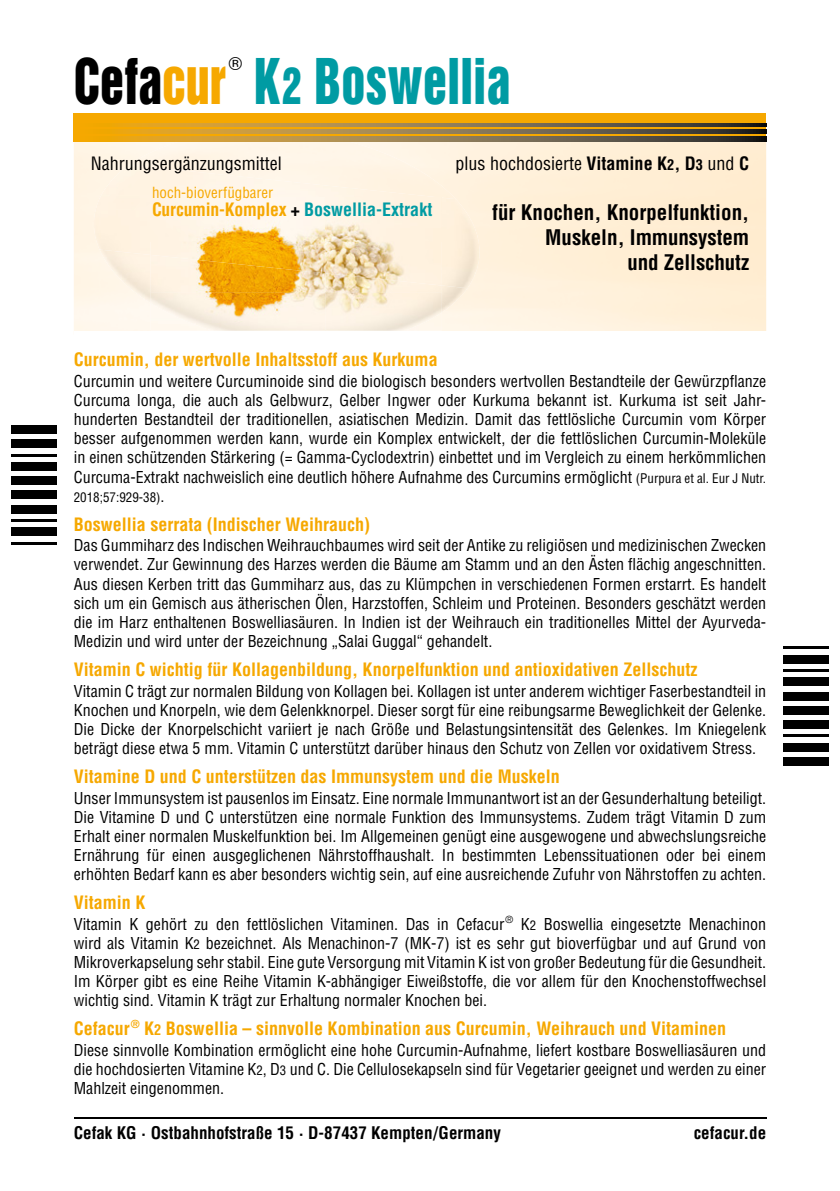
<style>
.page{position:relative;width:840px;height:1191px;background:#fff}
.page>*{position:absolute;margin:0;border:0;box-sizing:border-box;transform-origin:0 0}
.t1{font:57.6px "Helvetica Inserat";letter-spacing:.005em;color:#009ba3;scale:.83 1}
.t2{font:57.6px "Helvetica Inserat";color:#000;scale:.83 1}
.t3{font:700 condensed 21px/25.2px "Helvetica";color:#000;text-align:right}
.t4{font:700 condensed 18px "Helvetica";color:#f6a800}
.t5{font:condensed 18px "Helvetica";color:#000}
.t6{font:700 condensed 18px "Helvetica";color:#009ba3}
.t7{font:18px "Helvetica";color:#000}
.t8{font:700 condensed 17px "Helvetica";color:#000}
.t9{font:condensed 16px/19.2px "Helvetica";color:#000;text-align:justify}
.t10{font:condensed 15px "Helvetica";color:#f6a800}
.t11{font:condensed 13px "Helvetica";color:#000}
.s1{color:#f6a800}
.s2{font-size:46px}
.s3{font-weight:700}
.s4{font-weight:700;font-size:14.4px}
.s5{color:#000}
.s6{font-size:13px}
.s7{font-size:16px}
.s8{font-size:12.8px}
.s9{font-size:14.4px}
</style>
<div class="page">
<hr style="left:74px;top:1117px;width:691px;height:1px;background:#000">
<div style="left:11px;top:425px;width:46px;height:9px;background:#000"></div>
<div style="left:11px;top:439px;width:46px;height:9px;background:#000"></div>
<hr style="left:11px;top:454px;width:46px;height:2px;background:#000">
<div style="left:11px;top:462px;width:46px;height:9px;background:#000"></div>
<div style="left:11px;top:476px;width:46px;height:9px;background:#000"></div>
<div style="left:11px;top:490px;width:46px;height:9px;background:#000"></div>
<div style="left:11px;top:505px;width:46px;height:8px;background:#000"></div>
<hr style="left:11px;top:519px;width:46px;height:3px;background:#000">
<div style="left:11px;top:527px;width:46px;height:9px;background:#000"></div>
<hr style="left:11px;top:541px;width:46px;height:3px;background:#000">
<div style="left:782px;top:757px;width:46px;height:8px;background:#000"></div>
<div style="left:782px;top:743px;width:46px;height:8px;background:#000"></div>
<hr style="left:782px;top:734px;width:46px;height:3px;background:#000">
<div style="left:782px;top:720px;width:46px;height:9px;background:#000"></div>
<div style="left:782px;top:706px;width:46px;height:8px;background:#000"></div>
<div style="left:782px;top:692px;width:46px;height:8px;background:#000"></div>
<div style="left:782px;top:677px;width:46px;height:9px;background:#000"></div>
<hr style="left:782px;top:669px;width:46px;height:3px;background:#000">
<div style="left:782px;top:655px;width:46px;height:8px;background:#000"></div>
<hr style="left:782px;top:646px;width:46px;height:3px;background:#000">
<div style="left:129px;top:142px;width:326px;height:23px;background:#fff6e8"></div>
<img style="left:151px;top:273px;width:174px;height:57px">
<img style="left:325px;top:285px;width:116px;height:45px">
<img style="left:151px;top:198px;width:290px;height:44px">
<img style="left:151px;top:242px;width:174px;height:31px">
<img style="left:325px;top:242px;width:116px;height:43px">
<div style="left:74px;top:113px;width:691px;height:29px;background:#f6a800"></div>
<svg style="left:118px;top:136px;width:647px;height:6px;background:#8e7544"></svg>
<svg style="left:118px;top:129px;width:647px;height:4px;background:#8e7544"></svg>
<svg style="left:118px;top:123px;width:647px;height:3px;background:#8e7544"></svg>
<h1 class="t2" style="left:74px;top:46px;width:184px">Cefa<span class="s1">cur</span></h1>
<p class="t7" style="left:229px;top:49px;width:15px">®</p>
<h1 class="t1" style="left:254px;top:46px;width:310px">K<span class="s2">2</span> Boswellia</h1>
<p class="t5" style="left:91px;top:152px;width:192px">Nahrungsergänzungsmittel</p>
<p class="t5" style="left:455px;top:152px;width:295px">plus hochdosierte <span class="s3">Vitamine K</span><span class="s4">2</span><span class="s3">, D</span><span class="s4">3</span> und <span class="s3">C</span></p>
<h2 class="t3" style="left:492px;top:199px;width:258px">für Knochen, Knorpelfunktion,<br>Muskeln, Immunsystem<br>und Zellschutz</h2>
<p class="t10" style="left:152px;top:184px;width:123px">hoch-bioverfügbarer</p>
<p class="t6" style="left:152px;top:199px;width:282px"><span class="s1">Curcumin-Komplex</span> <span class="s5">+</span> Boswellia-Extrakt</p>
<p class="t4" style="left:74px;top:348px;width:365px">Curcumin, der wertvolle Inhaltsstoff aus Kurkuma</p>
<p class="t9" style="left:74px;top:371px;width:693px">Curcumin und weitere Curcuminoide sind die biologisch besonders wertvollen Bestandteile der Gewürzpflanze Curcuma longa, die auch als Gelbwurz, Gelber Ingwer oder Kurkuma bekannt ist. Kurkuma ist seit Jahr&shy;hunderten Bestandteil der traditionellen, asiatischen Medizin. Damit das fettlösliche Curcumin vom Körper besser aufgenommen werden kann, wurde ein Komplex entwickelt, der die fettlöslichen Curcumin-Moleküle in einen schützenden Stärkering (= Gamma-Cyclodextrin) einbettet und im Vergleich zu einem herkömmlichen Curcuma-Extrakt nachweislich eine deutlich höhere Aufnahme des Curcumins ermöglicht <span class="s6">(Purpura et al. Eur J Nutr.</span></p>
<p class="t11" style="left:74px;top:489px;width:92px">2018;57:929-38)<span class="s7">.</span></p>
<p class="t4" style="left:74px;top:513px;width:298px">Boswellia serrata (Indischer Weihrauch)</p>
<p class="t9" style="left:74px;top:535px;width:693px">Das Gummiharz des Indischen Weihrauchbaumes wird seit der Antike zu religiösen und medizinischen Zwecken verwendet. Zur Gewinnung des Harzes werden die Bäume am Stamm und an den Ästen flächig angeschnitten.<br>Aus diesen Kerben tritt das Gummiharz aus, das zu Klümpchen in verschiedenen Formen erstarrt. Es handelt sich um ein Gemisch aus ätherischen Ölen, Harzstoffen, Schleim und Proteinen. Besonders geschätzt werden die im Harz enthaltenen Boswelliasäuren. In Indien ist der Weihrauch ein traditionelles Mittel der Ayurveda-Medizin und wird unter der Bezeichnung „Salai Guggal“ gehandelt.</p>
<p class="t4" style="left:74px;top:658px;width:625px">Vitamin C wichtig für Kollagenbildung, Knorpelfunktion und antioxidativen Zellschutz</p>
<p class="t9" style="left:74px;top:681px;width:693px">Vitamin C trägt zur normalen Bildung von Kollagen bei. Kollagen ist unter anderem wichtiger Faserbestandteil in Knochen und Knorpeln, wie dem Gelenkknorpel. Dieser sorgt für eine reibungsarme Beweglichkeit der Gelenke.<br>Die Dicke der Knorpelschicht variiert je nach Größe und Belastungsintensität des Gelenkes. Im Kniegelenk beträgt diese etwa 5 mm. Vitamin C unterstützt darüber hinaus den Schutz von Zellen vor oxidativem Stress.</p>
<p class="t4" style="left:74px;top:765px;width:487px">Vitamine D und C unterstützen das Immunsystem und die Muskeln</p>
<p class="t9" style="left:74px;top:788px;width:693px">Unser Immunsystem ist pausenlos im Einsatz. Eine normale Immunantwort ist an der Gesunderhaltung beteiligt.<br>Die Vitamine D und C unterstützen eine normale Funktion des Immunsystems. Zudem trägt Vitamin D zum Erhalt einer normalen Muskelfunktion bei. Im Allgemeinen genügt eine ausgewogene und abwechslungsreiche Ernährung für einen ausgeglichenen Nährstoffhaushalt. In bestimmten Lebenssituationen oder bei einem erhöhten Bedarf kann es aber besonders wichtig sein, auf eine ausreichende Zufuhr von Nährstoffen zu achten.</p>
<p class="t4" style="left:74px;top:891px;width:73px">Vitamin K</p>
<p class="t9" style="left:74px;top:914px;width:693px">Vitamin K gehört zu den fettlöslichen Vitaminen. Das in Cefacur<sup>®</sup> K<span class="s8">2</span> Boswellia eingesetzte Menachinon wird als Vitamin K<span class="s8">2</span> bezeichnet. Als Menachinon-7 (MK-7) ist es sehr gut bioverfügbar und auf Grund von Mikroverkapselung sehr stabil. Eine gute Versorgung mit Vitamin K ist von großer Bedeutung für die Gesundheit.<br>Im Körper gibt es eine Reihe Vitamin K-abhängiger Eiweißstoffe, die vor allem für den Knochenstoffwechsel wichtig sind. Vitamin K trägt zur Erhaltung normaler Knochen bei.</p>
<p class="t4" style="left:74px;top:1017px;width:653px">Cefacur<sup>®</sup> K<span class="s9">2</span> Boswellia – sinnvolle Kombination aus Curcumin, Weihrauch und Vitaminen</p>
<p class="t9" style="left:74px;top:1040px;width:693px">Diese sinnvolle Kombination ermöglicht eine hohe Curcumin-Aufnahme, liefert kostbare Boswelliasäuren und die hochdosierten Vitamine K<span class="s8">2</span>, D<span class="s8">3</span> und C. Die Cellulosekapseln sind für Vegetarier geeignet und werden zu einer Mahlzeit eingenommen.</p>
<p class="t8" style="left:74px;top:1122px;width:428px">Cefak KG · Ostbahnhofstraße 15 · D-87437 Kempten/Germany</p>
<p class="t8" style="left:693px;top:1122px;width:74px">cefacur.de</p>
</div>
